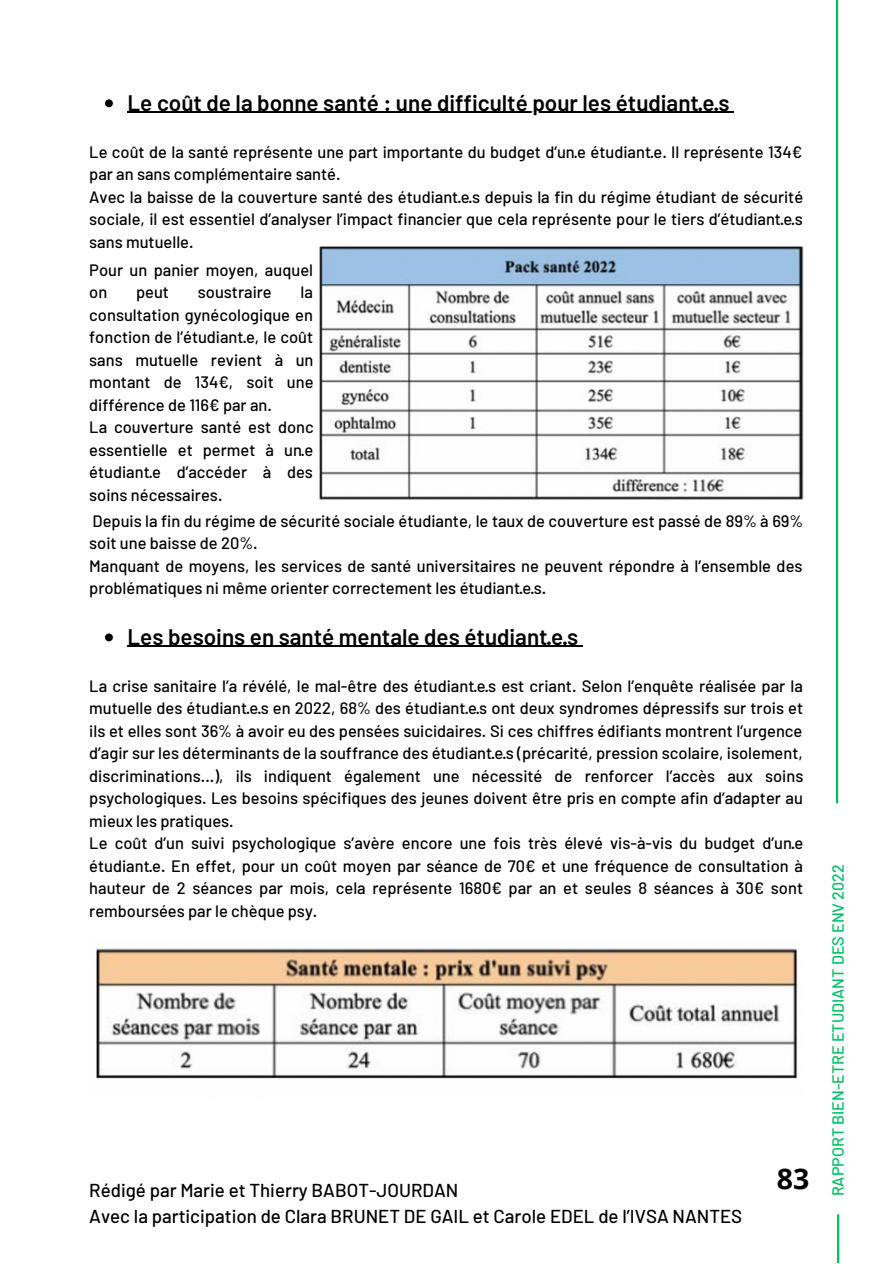
<style>
.page{position:relative;width:893px;height:1264px;background:#fff}
.page>*{position:absolute;margin:0;border:0;box-sizing:border-box;transform-origin:0 0}
.t1{font:700 28.5px "Open Sans";color:#000}
.t2{font:600 22.5px "Barlow";color:#000}
.t3{font:500 18.75px "Barlow";color:#000}
.t4{font:500 16.5px/22.5px "Barlow";color:#000}
.t5{font:500 16.05px "Barlow";color:#00bf63}
</style>
<div class="page">
<hr style="left:835px;top:0;width:3px;height:803px;background:#00bf63">
<hr style="left:837px;top:1214px;width:2px;height:48px;background:#00bf63">
<img style="left:319px;top:246px;width:484px;height:254px">
<svg style="left:105px;top:99px;width:8px;height:8px"></svg>
<hr style="left:127px;top:112px;width:602px;height:1px;background:#000">
<svg style="left:105px;top:633px;width:8px;height:8px"></svg>
<hr style="left:127px;top:646px;width:451px;height:1px;background:#000">
<img style="left:96px;top:948px;width:702px;height:131px">
<p class="t2" style="left:127px;top:88px;width:603px">Le coût de la bonne santé : une difficulté pour les étudiant·e·s</p>
<p class="t4" style="left:89px;top:140px;width:714px">Le coût de la santé représente une part importante du budget d’un·e étudiant·e. Il représente 134€ par an sans complémentaire santé.</p>
<p class="t4" style="left:89px;top:185px;width:715px">Avec la baisse de la couverture santé des étudiant·e·s depuis la fin du régime étudiant de sécurité sociale, il est essentiel d’analyser l’impact financier que cela représente pour le tiers d’étudiant·e·s sans mutuelle.</p>
<p class="t4" style="left:89px;top:258px;width:225px">Pour un panier moyen, auquel on</p>
<p class="t4" style="left:136px;top:280px;width:34px">peut</p>
<p class="t4" style="left:198px;top:280px;width:75px">soustraire</p>
<p class="t4" style="left:89px;top:280px;width:226px;text-align:justify;text-indent:211px">la consultation gynécologique en fonction de l’étudiant·e, le coût sans mutuelle revient à un montant de 134€, soit une différence de 116€ par an.</p>
<p class="t4" style="left:89px;top:415px;width:226px;text-align:justify">La couverture santé est donc essentielle et permet à un·e étudiant·e d’accéder à</p>
<p class="t4" style="left:287px;top:460px;width:27px">des</p>
<p class="t4" style="left:89px;top:483px;width:135px">soins nécessaires.</p>
<p class="t4" style="left:89px;top:509px;width:715px">Depuis la fin du régime de sécurité sociale étudiante, le taux de couverture est passé de 89% à 69% soit une baisse de 20%.</p>
<p class="t4" style="left:89px;top:553px;width:714px">Manquant de moyens, les services de santé universitaires ne peuvent répondre à l’ensemble des problématiques ni même orienter correctement les étudiant·e·s.</p>
<p class="t2" style="left:127px;top:622px;width:452px">Les besoins en santé mentale des étudiant·e·s</p>
<p class="t4" style="left:89px;top:674px;width:715px;text-align:justify">La crise sanitaire l’a révélé, le mal-être des étudiant·e·s est criant. Selon l’enquête réalisée par la mutuelle des étudiant·e·s en 2022, 68% des étudiant·e·s ont deux syndromes dépressifs sur trois et ils et elles sont 36% à avoir eu des pensées suicidaires. Si ces chiffres édifiants montrent l’urgence d’agir sur les déterminants de la souffrance des étudiant·e·s (précarité, pression scolaire, isolement, discriminations...), ils indiquent également une nécessité de renforcer l’accès aux soins psychologiques. Les besoins spécifiques des jeunes doivent être pris en compte afin d’adapter au mieux les pratiques.</p>
<p class="t4" style="left:89px;top:831px;width:715px">Le coût d’un suivi psychologique s’avère encore une fois très élevé vis-à-vis du budget d’un·e étudiant·e. En effet, pour un coût moyen par séance de 70€ et une fréquence de consultation à hauteur de 2 séances par mois, cela représente 1680€ par an et seules 8 séances à 30€ sont remboursées par le chèque psy.</p>
<p class="t3" style="left:89px;top:1178px;width:370px">Rédigé par Marie et Thierry BABOT-JOURDAN</p>
<p class="t3" style="left:89px;top:1203px;width:654px">Avec la participation de Clara BRUNET DE GAIL et Carole EDEL de l’IVSA NANTES</p>
<p class="t1" style="left:776px;top:1158px;width:34px">83</p>
<p class="t5" style="left:827px;top:1196px;width:333px;rotate:-90deg">RAPPORT BIEN-ETRE ETUDIANT DES ENV 2022</p>
</div>
